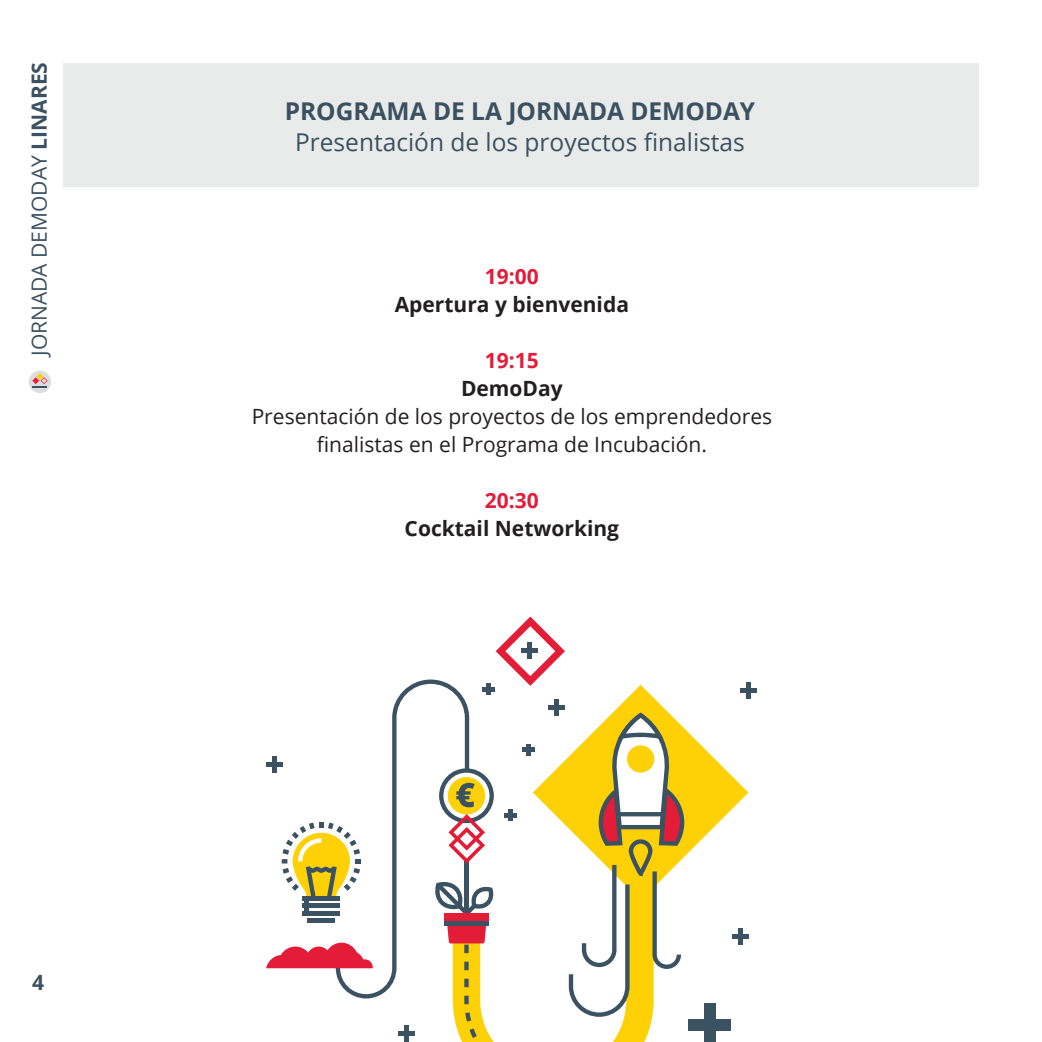
<style>
.page{position:relative;width:1042px;height:1042px;background:#fff}
.page>*{position:absolute;margin:0;border:0;box-sizing:border-box;transform-origin:0 0}
.t1{font:24.5px "Open Sans";color:#3b5161}
.t2{font:700 24.5px "Open Sans";color:#3b5161}
.t3{font:21px "Open Sans";color:#231f20}
.t4{font:700 21px "Open Sans";color:#231f20}
.t5{font:21px "Open Sans";color:#3b5161}
.t6{font:700 21px "Open Sans";color:#e21c39}
.t7{font:700 21px "Open Sans";color:#3b5161}
.s1{font-weight:700}
</style>
<div class="page">
<div style="left:29px;top:371px;width:22px;height:22px;background:#dbddde;border-radius:50%"></div>
<svg style="left:32px;top:373px;width:16px;height:15px"></svg>
<div style="left:63px;top:63px;width:916px;height:123px;background:#e9eaea"></div>
<svg style="left:684px;top:688px;width:64px;height:169px"></svg>
<svg style="left:266px;top:616px;width:418px;height:426px"></svg>
<hr style="left:746px;top:683px;width:4px;height:16px;background:#3b5262">
<hr style="left:740px;top:689px;width:16px;height:4px;background:#3b5262">
<div style="left:272px;top:756px;width:5px;height:17px;background:#3b5262"></div>
<hr style="left:266px;top:762px;width:17px;height:4px;background:#3b5262">
<hr style="left:739px;top:928px;width:4px;height:16px;background:#3b5262">
<hr style="left:733px;top:934px;width:16px;height:4px;background:#3b5262">
<hr style="left:404px;top:1025px;width:4px;height:16px;background:#3b5262">
<hr style="left:398px;top:1031px;width:16px;height:4px;background:#3b5262">
<div style="left:704px;top:1003px;width:11px;height:39px;background:#3b5262"></div>
<div style="left:688px;top:1019px;width:43px;height:11px;background:#3b5262"></div>
<p class="t5" style="left:25px;top:356px;width:295px;rotate:-90deg">JORNADA DEMODAY <span class="s1">LINARES</span></p>
<p class="t7" style="left:32px;top:967px;width:13px">4</p>
<p class="t2" style="left:285px;top:94px;width:472px">PROGRAMA DE LA JORNADA DEMODAY</p>
<p class="t1" style="left:295px;top:126px;width:451px">Presentación de los proyectos finalistas</p>
<p class="t6" style="left:485px;top:261px;width:55px">19:00</p>
<p class="t4" style="left:395px;top:289px;width:236px">Apertura y bienvenida</p>
<p class="t6" style="left:485px;top:345px;width:55px">19:15</p>
<p class="t4" style="left:461px;top:373px;width:103px">DemoDay</p>
<p class="t3" style="left:252px;top:402px;width:522px">Presentación de los proyectos de los emprendedores</p>
<p class="t3" style="left:317px;top:430px;width:391px">finalistas en el Programa de Incubación.</p>
<p class="t6" style="left:485px;top:485px;width:55px">20:30</p>
<p class="t4" style="left:405px;top:513px;width:216px">Cocktail Networking</p>
</div>
